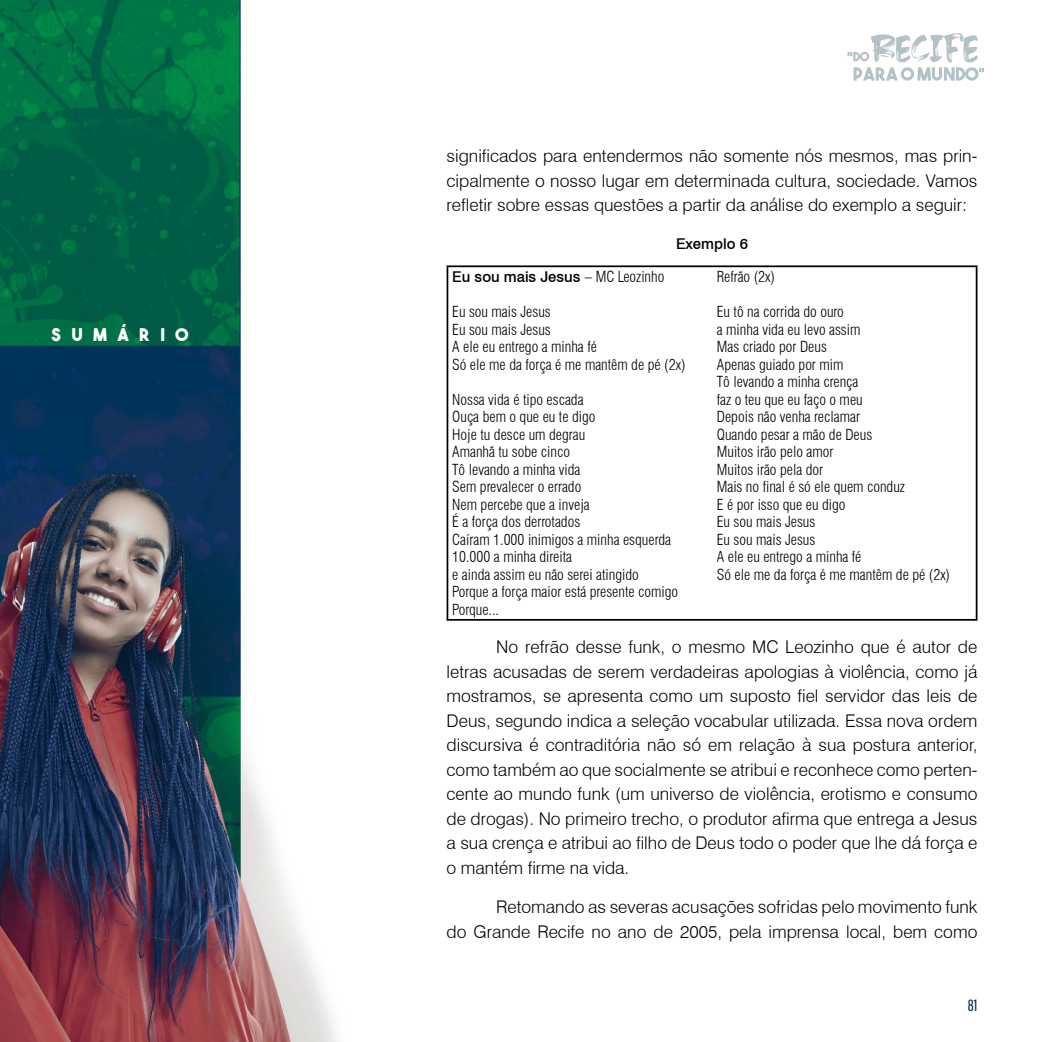
<style>
.page{position:relative;width:1042px;height:1042px;background:#fff}
.page>*{position:absolute;margin:0;border:0;box-sizing:border-box;transform-origin:0 0}
.t1{font:300 17.5px/24.5px "Swiss 721 BT";color:#000;text-align:justify}
.t2{font:17.5px "The Bold Font";letter-spacing:.6em;color:#fff}
.t3{font:500 17.5px "Acumin Pro Extra Cond";color:#002f4b}
.t4{font:300 condensed 14.88px/17.5px "Swiss 721 BT";color:#000}
.t5{font:500 14.88px "Swiss 721 BT";color:#000}
.s1{font-weight:300;font-stretch:condensed}
</style>
<div class="page">
<img style="left:0;top:0;width:337px;height:1042px">
<svg style="left:847px;top:33px;width:137px;height:48px"></svg>
<hr style="left:446px;top:265px;width:266px;height:2px;background:#000">
<hr style="left:446px;top:267px;width:2px;height:352px;background:#000">
<hr style="left:712px;top:265px;width:265px;height:2px;background:#000">
<hr style="left:975px;top:267px;width:2px;height:352px;background:#000">
<hr style="left:446px;top:619px;width:266px;height:2px;background:#000">
<hr style="left:712px;top:619px;width:265px;height:2px;background:#000">
<p class="t2" style="left:52px;top:323px;width:138px">SUMÁRIO</p>
<p class="t1" style="left:446px;top:144px;width:532px">significados para entendermos não somente nós mesmos, mas prin&shy;cipalmente o nosso lugar em determinada cultura, sociedade. Vamos refletir sobre essas questões a partir da análise do exemplo a seguir:</p>
<p class="t5" style="left:676px;top:234px;width:73px">Exemplo 6</p>
<p class="t5" style="left:452px;top:268px;width:214px">Eu sou mais Jesus <span class="s1">– MC Leozinho</span></p>
<p class="t4" style="left:452px;top:303px;width:235px">Eu sou mais Jesus<br>Eu sou mais Jesus<br>A ele eu entrego a minha fé<br>Só ele me da força é me mantêm de pé (2x)</p>
<p class="t4" style="left:452px;top:391px;width:227px">Nossa vida é tipo escada<br>Ouça bem o que eu te digo<br>Hoje tu desce um degrau<br>Amanhã tu sobe cinco<br>Tô levando a minha vida<br>Sem prevalecer o errado<br>Nem percebe que a inveja<br>É a força dos derrotados<br>Caíram 1.000 inimigos a minha esquerda<br>10.000 a minha direita<br>e ainda assim eu não serei atingido<br>Porque a força maior está presente comigo<br>Porque...</p>
<p class="t4" style="left:717px;top:268px;width:60px">Refrão (2x)</p>
<p class="t4" style="left:717px;top:303px;width:235px">Eu tô na corrida do ouro<br>a minha vida eu levo assim<br>Mas criado por Deus<br>Apenas guiado por mim<br>Tô levando a minha crença<br>faz o teu que eu faço o meu<br>Depois não venha reclamar<br>Quando pesar a mão de Deus<br>Muitos irão pelo amor<br>Muitos irão pela dor<br>Mais no final é só ele quem conduz<br>E é por isso que eu digo<br>Eu sou mais Jesus<br>Eu sou mais Jesus<br>A ele eu entrego a minha fé<br>Só ele me da força é me mantêm de pé (2x)</p>
<p class="t1" style="left:446px;top:634px;width:532px;text-indent:50px">No refrão desse funk, o mesmo MC Leozinho que é autor de letras acusadas de serem verdadeiras apologias à violência, como já mostramos, se apresenta como um suposto fiel servidor das leis de Deus, segundo indica a seleção vocabular utilizada. Essa nova ordem discursiva é contraditória não só em relação à sua postura anterior, como também ao que socialmente se atribui e reconhece como perten&shy;cente ao mundo funk (um universo de violência, erotismo e consumo de drogas). No primeiro trecho, o produtor afirma que entrega a Jesus a sua crença e atribui ao filho de Deus todo o poder que lhe dá força e o mantém firme na vida.</p>
<p class="t1" style="left:446px;top:894px;width:532px;text-align:right">Retomando as severas acusações sofridas pelo movimento funk<br>do Grande Recife no ano de 2005, pela imprensa local, bem como</p>
<p class="t3" style="left:968px;top:994px;width:11px">81</p>
</div>
